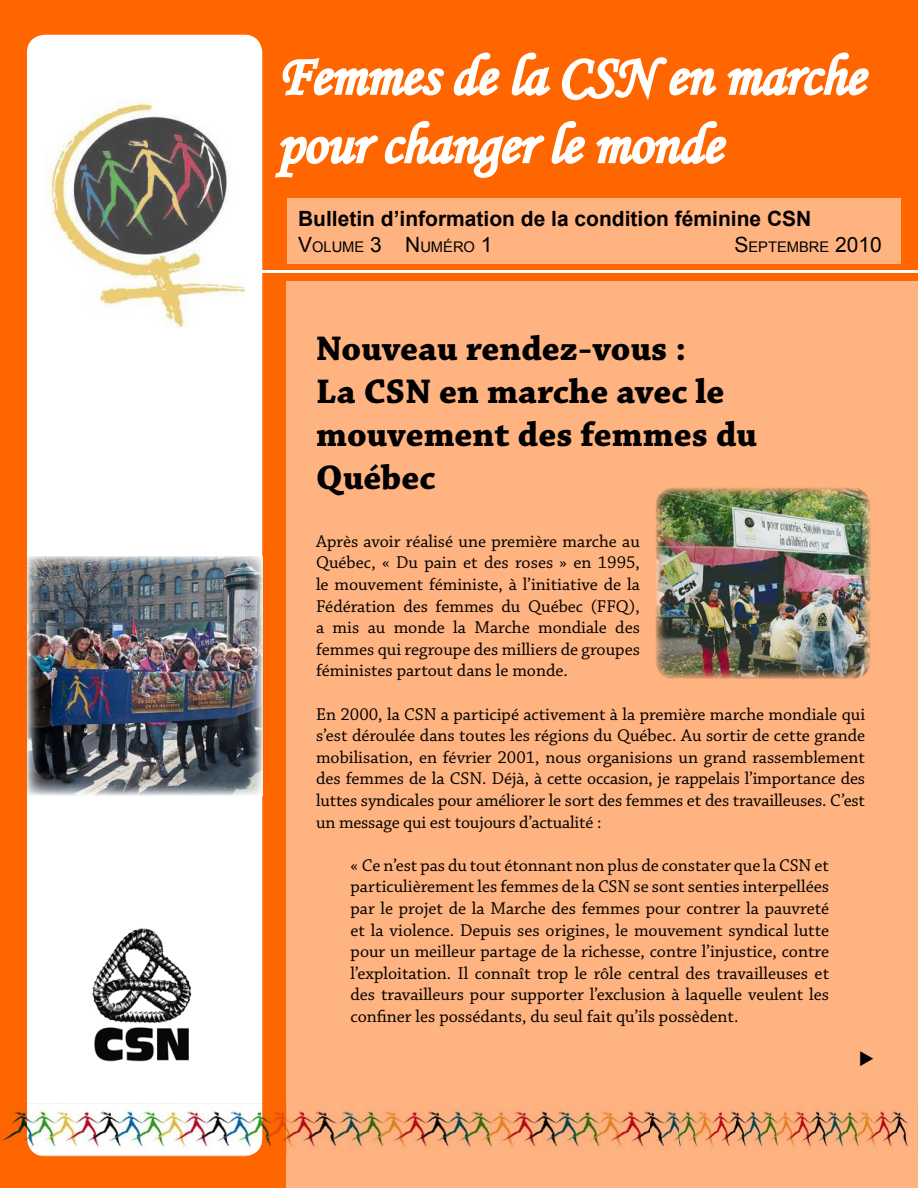
<style>
.page{position:relative;width:918px;height:1188px;background:#fff}
.page>*{position:absolute;margin:0;border:0;box-sizing:border-box;transform-origin:0 0}
.t1{font:57px/68.4px "Monotype Corsiva";color:#fff}
.t2{font:700 36px/43.2px "Chaparral Pro";color:#000}
.t3{font:700 21px "Arial";color:#000}
.t4{font:18px/21.6px "Chaparral Pro";color:#000;text-align:justify}
.t5{font:14.7px "Arial";color:#000}
.s1{font-size:21px}
</style>
<div class="page">
<div style="left:280px;top:279px;width:638px;height:909px;background:#ffb380"></div>
<div style="left:274px;top:0;width:644px;height:281px;background:#f60"></div>
<div style="left:0;top:0;width:286px;height:1188px;background:#f60"></div>
<div style="left:287px;top:199px;width:614px;height:65px;background:#ffb380"></div>
<svg style="left:282px;top:52px;width:218px;height:44px"></svg>
<svg style="left:511px;top:52px;width:40px;height:44px"></svg>
<svg style="left:562px;top:57px;width:155px;height:44px"></svg>
<svg style="left:727px;top:52px;width:142px;height:44px"></svg>
<svg style="left:275px;top:120px;width:310px;height:58px"></svg>
<svg style="left:596px;top:121px;width:131px;height:44px"></svg>
<img style="left:351px;top:1110px;width:299px;height:39px">
<img style="left:679px;top:1110px;width:229px;height:38px">
<img style="left:650px;top:1109px;width:29px;height:38px">
<div style="left:27px;top:35px;width:235px;height:1069px;background:#fff"></div>
<img style="left:27px;top:556px;width:236px;height:240px">
<img style="left:45px;top:98px;width:199px;height:230px">
<img style="left:262px;top:1104px;width:58px;height:52px">
<img style="left:320px;top:1110px;width:31px;height:39px">
<img style="left:1px;top:1110px;width:26px;height:32px">
<img style="left:27px;top:1104px;width:235px;height:52px">
<img style="left:86px;top:926px;width:116px;height:143px">
<img style="left:655px;top:487px;width:216px;height:192px">
<hr style="left:255px;top:270px;width:663px;height:3px;background:#fff">
<h1 class="t1" style="left:278px;top:42px;width:589px">Femmes de la CSN en marche pour changer le monde</h1>
<p class="t3" style="left:298px;top:205px;width:515px">Bulletin d’information de la condition féminine CSN</p>
<p class="t5" style="left:298px;top:237px;width:196px"><span class="s1">V</span>OLUME <span class="s1">3 N</span>UMÉRO <span class="s1">1</span></p>
<p class="t5" style="left:734px;top:237px;width:149px"><span class="s1">S</span>EPTEMBRE <span class="s1">2010</span></p>
<h2 class="t2" style="left:316px;top:328px;width:442px">Nouveau rendez-vous :<br>La CSN en marche avec le mouvement des femmes du<br>Québec</h2>
<p class="t4" style="left:316px;top:531px;width:325px">Après avoir réalisé une première marche au Québec, « Du pain et des roses » en 1995, le mouvement féministe, à l’initiative de la Fédération des femmes du Québec (FFQ), a mis au monde la Marche mondiale des femmes qui regroupe des milliers de groupes féministes partout dans le monde.</p>
<p class="t4" style="left:316px;top:704px;width:551px">En 2000, la CSN a participé activement à la première marche mondiale qui s’est déroulée dans toutes les régions du Québec. Au sortir de cette grande mobilisation, en février 2001, nous organisions un grand rassemblement des femmes de la CSN. Déjà, à cette occasion, je rappelais l’importance des luttes syndicales pour améliorer le sort des femmes et des travailleuses. C’est un message qui est toujours d’actualité :</p>
<p class="t4" style="left:351px;top:855px;width:480px">« Ce n’est pas du tout étonnant non plus de constater que la CSN et particulièrement les femmes de la CSN se sont senties interpellées par le projet de la Marche des femmes pour contrer la pauvreté et la violence. Depuis ses origines, le mouvement syndical lutte pour un meilleur partage de la richesse, contre l’injustice, contre l’exploitation. Il connaît trop le rôle central des travailleuses et des travailleurs pour supporter l’exclusion à laquelle veulent les confiner les possédants, du seul fait qu’ils possèdent.</p>
</div>
